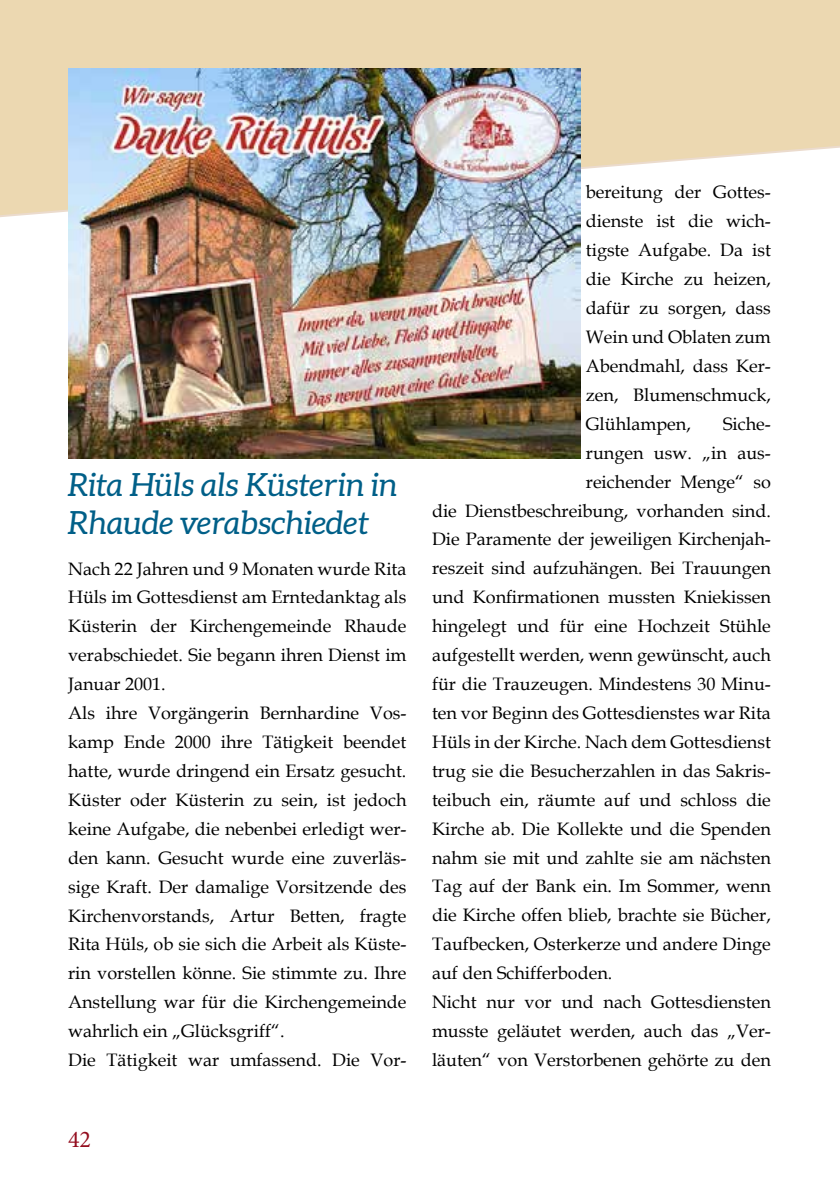
<style>
.page{position:relative;width:840px;height:1191px;background:#fff}
.page>*{position:absolute;margin:0;border:0;box-sizing:border-box;transform-origin:0 0}
.t1{font:italic 32px/38.4px "Aleo";color:#005f88}
.t2{font:24px "Minion Pro";color:#940d1e}
.t3{font:18px/29px "Book Antiqua";color:#000}
</style>
<div class="page">
<svg style="left:0;top:0;width:839px;height:220px"></svg>
<img style="left:68px;top:68px;width:512px;height:391px">
<h1 class="t1" style="left:68px;top:465px;width:331px">Rita Hüls als Küsterin in<br>Rhaude verabschiedet</h1>
<p class="t3" style="left:68px;top:553px;width:340px">Nach 22 Jahren und 9 Monaten wurde Rita Hüls im Gottesdienst am Erntedanktag als Küsterin der Kirchengemeinde Rhaude verabschiedet. Sie begann ihren Dienst im Januar 2001.<br>Als ihre Vorgängerin Bernhardine Vos&shy;kamp Ende 2000 ihre Tätigkeit beendet hatte, wurde dringend ein Ersatz gesucht.<br>Küster oder Küsterin zu sein, ist jedoch keine Aufgabe, die nebenbei erledigt wer&shy;den kann. Gesucht wurde eine zuverläs&shy;sige Kraft. Der damalige Vorsitzende des Kirchenvorstands, Artur Betten, fragte Rita Hüls, ob sie sich die Arbeit als Küste&shy;rin vorstellen könne. Sie stimmte zu. Ihre Anstellung war für die Kirchengemeinde wahrlich ein „Glücksgriff“.<br>Die Tätigkeit war umfassend. Die Vor-</p>
<h2 class="t2" style="left:68px;top:1123px;width:25px">42</h2>
<p class="t3" style="left:585px;top:177px;width:186px;text-align:justify">bereitung der Gottes&shy;dienste ist die wich&shy;tigste Aufgabe. Da ist die Kirche zu heizen, dafür zu sorgen, dass Wein und Oblaten zum Abendmahl, dass Ker&shy;zen, Blumenschmuck, Glühlampen,</p>
<p class="t3" style="left:722px;top:409px;width:49px">Siche-</p>
<p class="t3" style="left:585px;top:437px;width:186px">rungen usw. „in aus-</p>
<p class="t3" style="left:585px;top:466px;width:186px">reichender Menge“ so</p>
<p class="t3" style="left:432px;top:495px;width:340px">die Dienstbeschreibung, vorhanden sind.</p>
<p class="t3" style="left:432px;top:524px;width:340px">Die Paramente der jeweiligen Kirchenjah-</p>
<p class="t3" style="left:432px;top:553px;width:340px">reszeit sind aufzuhängen. Bei Trauungen</p>
<p class="t3" style="left:432px;top:582px;width:340px">und Konfirmationen mussten Kniekissen</p>
<p class="t3" style="left:432px;top:611px;width:340px">hingelegt und für eine Hochzeit Stühle</p>
<p class="t3" style="left:432px;top:640px;width:340px">aufgestellt werden, wenn gewünscht, auch</p>
<p class="t3" style="left:432px;top:669px;width:340px">für die Trauzeugen. Mindestens 30 Minu-</p>
<p class="t3" style="left:432px;top:698px;width:340px">ten vor Beginn des Gottesdienstes war Rita</p>
<p class="t3" style="left:432px;top:727px;width:340px">Hüls in der Kirche. Nach dem Gottesdienst</p>
<p class="t3" style="left:432px;top:755px;width:340px">trug sie die Besucherzahlen in das Sakris-</p>
<p class="t3" style="left:432px;top:784px;width:340px">teibuch ein, räumte auf und schloss die</p>
<p class="t3" style="left:432px;top:813px;width:340px">Kirche ab. Die Kollekte und die Spenden</p>
<p class="t3" style="left:432px;top:842px;width:340px">nahm sie mit und zahlte sie am nächsten</p>
<p class="t3" style="left:432px;top:871px;width:340px">Tag auf der Bank ein. Im Sommer, wenn</p>
<p class="t3" style="left:432px;top:900px;width:340px">die Kirche offen blieb, brachte sie Bücher,</p>
<p class="t3" style="left:432px;top:929px;width:340px">Taufbecken, Osterkerze und andere Dinge</p>
<p class="t3" style="left:432px;top:958px;width:182px">auf den Schifferboden.</p>
<p class="t3" style="left:432px;top:987px;width:340px">Nicht nur vor und nach Gottesdiensten</p>
<p class="t3" style="left:432px;top:1016px;width:340px">musste geläutet werden, auch das „Ver-</p>
<p class="t3" style="left:432px;top:1045px;width:340px">läuten“ von Verstorbenen gehörte zu den</p>
</div>
